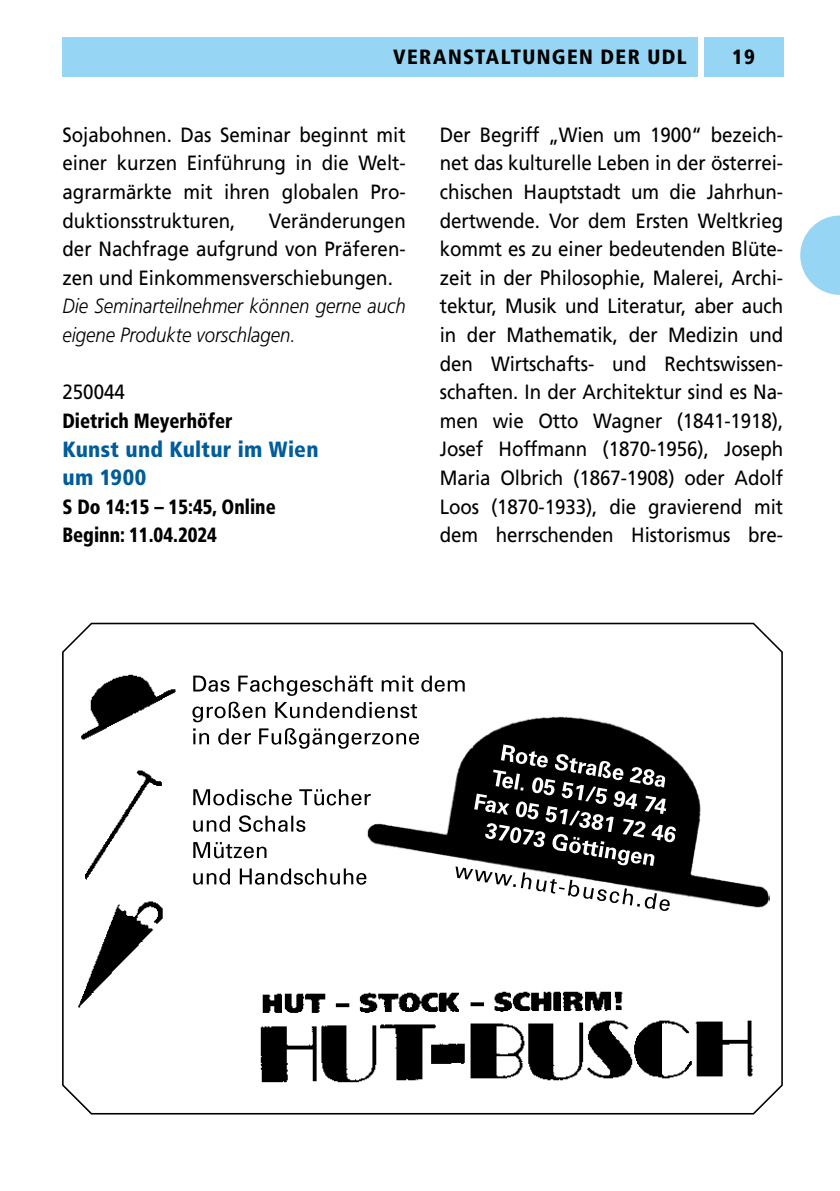
<style>
.page{position:relative;width:840px;height:1191px;background:#fff}
.page>*{position:absolute;margin:0;border:0;box-sizing:border-box;transform-origin:0 0}
.t1{font:900 condensed 22px/28.6px "Frutiger LT Std";letter-spacing:.015em;color:#005c9a}
.t2{font:20.6px/28.6px "Frutiger LT Std";color:#000;text-align:justify;scale:.91 1}
.t3{font:italic 300 20.6px/28.6px "Frutiger LT Std";color:#000;scale:.9 1}
.t4{font:900 condensed 20.6px/28.6px "Frutiger LT Std";color:#000;scale:.91 1}
.t5{font:900 condensed 20.6px "Frutiger LT Std";letter-spacing:.065em;color:#000}
.t6{font:900 condensed 20.6px "Frutiger LT Std";color:#000}
</style>
<div class="page">
<div style="left:62px;top:37px;width:635px;height:40px;background:#96d6f4"></div>
<div style="left:703px;top:37px;width:79px;height:40px;background:#96d6f4"></div>
<svg style="left:800px;top:215px;width:39px;height:80px"></svg>
<svg style="left:62px;top:622px;width:721px;height:493px"></svg>
<img style="left:365px;top:715px;width:403px;height:194px">
<img style="left:256px;top:986px;width:507px;height:101px">
<img style="left:62px;top:670px;width:125px;height:80px">
<img style="left:62px;top:760px;width:122px;height:137px">
<img style="left:62px;top:890px;width:117px;height:128px">
<svg style="left:193px;top:868px;width:173px;height:16px"></svg>
<svg style="left:193px;top:842px;width:73px;height:16px"></svg>
<svg style="left:193px;top:815px;width:112px;height:17px"></svg>
<svg style="left:193px;top:789px;width:177px;height:16px"></svg>
<svg style="left:193px;top:728px;width:226px;height:20px"></svg>
<svg style="left:192px;top:675px;width:272px;height:47px"></svg>
<svg style="left:455px;top:744px;width:220px;height:167px"></svg>
<p class="t5" style="left:393px;top:44px;width:295px">VERANSTALTUNGEN DER UDL</p>
<p class="t6" style="left:731px;top:44px;width:24px">19</p>
<p class="t2" style="left:62px;top:120px;width:378px">Sojabohnen. Das Seminar beginnt mit einer kurzen Einführung in die Welt&shy;agrarmärkte mit ihren globalen Pro&shy;duktionsstrukturen,</p>
<p class="t2" style="left:62px;top:206px;width:378px;text-indent:206px">Veränderungen der Nachfrage aufgrund von Präferen&shy;zen und Einkommensverschiebungen.</p>
<p class="t3" style="left:62px;top:292px;width:383px">Die Seminarteilnehmer können gerne auch eigene Produkte vorschlagen.</p>
<p class="t2" style="left:62px;top:378px;width:70px">250044</p>
<p class="t4" style="left:62px;top:406px;width:188px">Dietrich Meyerhöfer</p>
<p class="t1" style="left:62px;top:434px;width:257px">Kunst und Kultur im Wien um 1900</p>
<p class="t4" style="left:62px;top:492px;width:236px">S Do 14:15 – 15:45, Online<br>Beginn: 11.04.2024</p>
<p class="t2" style="left:439px;top:120px;width:378px">Der Begriff „Wien um 1900“ bezeich&shy;net das kulturelle Leben in der österrei&shy;chischen Hauptstadt um die Jahrhun&shy;dertwende. Vor dem Ersten Weltkrieg kommt es zu einer bedeutenden Blüte&shy;zeit in der Philosophie, Malerei, Archi&shy;tektur, Musik und Literatur, aber auch in der Mathematik, der Medizin und den Wirtschafts- und Rechtswissen&shy;schaften. In der Architektur sind es Na&shy;men wie Otto Wagner (1841-1918), Josef Hoffmann (1870-1956), Joseph Maria Olbrich (1867-1908) oder Adolf Loos (1870-1933), die gravierend mit dem herrschenden Historismus bre-</p>
</div>
